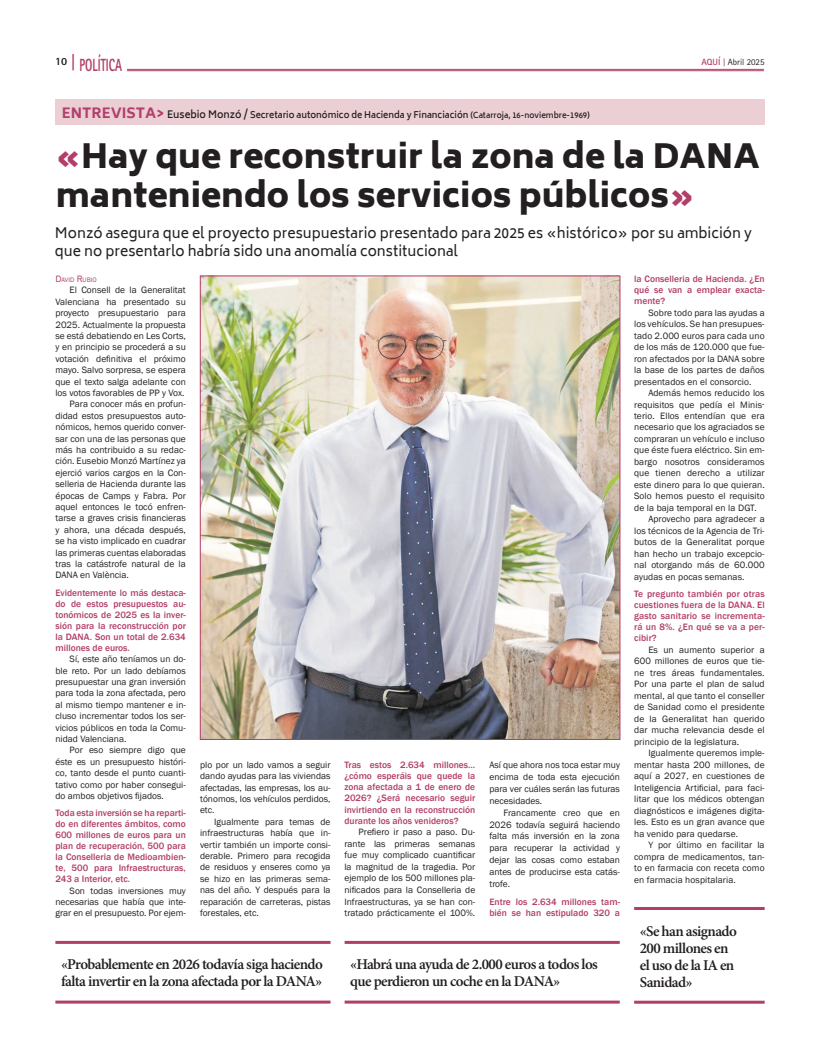
<style>
.page{position:relative;width:820px;height:1049px;background:#fff}
.page>*{position:absolute;margin:0;border:0;box-sizing:border-box;transform-origin:0 0}
.t1{font:900 33px/39.6px "Biryani";color:#231f20}
.t2{font:800 17.6px "Rotis Sans Serif Std";color:#b23f6a;scale:.64 1}
.t3{font:600 15px/17px "Minion Pro";letter-spacing:-.04em;color:#231f20}
.t4{font:14px/18px "Biryani";color:#231f20}
.t5{font:800 11px "Rotis Sans Serif Std";color:#231f20}
.t6{font:9.5px/11.5px "Franklin Gothic";color:#231f20;text-align:justify}
.t7{font:500 9.5px/11px "Franklin Gothic";color:#b23f6a;text-align:justify}
.t8{font:600 9px "Biryani";color:#231f20}
.t9{font:9px "Rotis Sans Serif Std";color:#231f20}
.t10{font:6.7px "Franklin Gothic";color:#b23f6a}
.s1{font-size:18.2px}
.s2{font-weight:700;color:#b23f6a}
.s3{font-family:"Rotis Serif Std";font-weight:700;color:#b23f6a}
.s4{font-weight:800;font-size:14px;color:#b23f6a}
.s5{font-size:10px}
.s6{font-size:8px}
.s7{color:#b23f6a}
.s8{font-size:9.5px}
</style>
<div class="page">
<img style="left:202px;top:277px;width:416px;height:461px">
<hr style="left:127px;top:69px;width:636px;height:1px;background:#b23f6a">
<hr style="left:127px;top:71px;width:636px;height:1px;background:#b23f6a">
<hr style="left:55px;top:941px;width:275px;height:3px;background:#b23f6a">
<hr style="left:55px;top:1000px;width:275px;height:3px;background:#b23f6a">
<hr style="left:344px;top:941px;width:275px;height:3px;background:#b23f6a">
<hr style="left:344px;top:1000px;width:275px;height:3px;background:#b23f6a">
<hr style="left:634px;top:907px;width:130px;height:3px;background:#b23f6a">
<hr style="left:634px;top:1001px;width:130px;height:3px;background:#b23f6a">
<div style="left:55px;top:99px;width:709px;height:26px;background:#eccfd5"></div>
<h2 class="t2" style="left:71px;top:54px;width:81px"><span class="s1">|</span> POLÍTICA</h2>
<p class="t5" style="left:55px;top:54px;width:13px">10</p>
<p class="t9" style="left:701px;top:57px;width:65px"><span class="s2">AQUÍ</span> <span class="s3">|</span> Abril 2025</p>
<p class="t8" style="left:62px;top:109px;width:529px"><span class="s4">ENTREVISTA&gt;</span> <span class="s5">Eusebio Monzó /</span> Secretario autonómico de Hacienda y Financiación <span class="s6">(Catarroja, 16-noviembre-1969)</span></p>
<h1 class="t1" style="left:56px;top:137px;width:705px"><span class="s7">«</span>Hay que reconstruir la zona de la DANA manteniendo los servicios públicos<span class="s7">»</span></h1>
<h3 class="t4" style="left:55px;top:224px;width:698px">Monzó asegura que el proyecto presupuestario presentado para 2025 es «histórico» por su ambición y que no presentarlo habría sido una anomalía constitucional</h3>
<p class="t10" style="left:55px;top:276px;width:43px"><span class="s8">D</span>AVID <span class="s8">R</span>UBIO</p>
<p class="t6" style="left:70px;top:285px;width:118px">El Consell de la Generalitat</p>
<p class="t6" style="left:55px;top:296px;width:132px">Valenciana ha presentado su</p>
<p class="t6" style="left:55px;top:307px;width:132px">proyecto presupuestario para</p>
<p class="t6" style="left:55px;top:319px;width:132px">2025. Actualmente la propuesta</p>
<p class="t6" style="left:55px;top:330px;width:132px">se está debatiendo en Les Corts,</p>
<p class="t6" style="left:55px;top:342px;width:132px">y en principio se procederá a su</p>
<p class="t6" style="left:55px;top:353px;width:132px">votación definitiva el próximo</p>
<p class="t6" style="left:55px;top:364px;width:132px">mayo. Salvo sorpresa, se espera</p>
<p class="t6" style="left:55px;top:376px;width:132px">que el texto salga adelante con</p>
<p class="t6" style="left:55px;top:387px;width:130px">los votos favorables de PP y Vox.</p>
<p class="t6" style="left:70px;top:399px;width:118px">Para conocer más en profun-</p>
<p class="t6" style="left:55px;top:410px;width:132px">didad estos presupuestos auto-</p>
<p class="t6" style="left:55px;top:421px;width:132px">nómicos, hemos querido conver-</p>
<p class="t6" style="left:55px;top:433px;width:132px">sar con una de las personas que</p>
<p class="t6" style="left:55px;top:444px;width:132px">más ha contribuido a su redac-</p>
<p class="t6" style="left:55px;top:456px;width:132px">ción. Eusebio Monzó Martínez ya</p>
<p class="t6" style="left:55px;top:467px;width:132px">ejerció varios cargos en la Con-</p>
<p class="t6" style="left:55px;top:478px;width:132px">selleria de Hacienda durante las</p>
<p class="t6" style="left:55px;top:490px;width:132px">épocas de Camps y Fabra. Por</p>
<p class="t6" style="left:55px;top:501px;width:132px">aquel entonces le tocó enfren-</p>
<p class="t6" style="left:55px;top:513px;width:132px">tarse a graves crisis financieras</p>
<p class="t6" style="left:55px;top:524px;width:132px">y ahora, una década después,</p>
<p class="t6" style="left:55px;top:535px;width:132px">se ha visto implicado en cuadrar</p>
<p class="t6" style="left:55px;top:547px;width:132px">las primeras cuentas elaboradas</p>
<p class="t6" style="left:55px;top:558px;width:132px">tras la catástrofe natural de la</p>
<p class="t6" style="left:55px;top:570px;width:75px">DANA en València.</p>
<p class="t7" style="left:55px;top:587px;width:132px">Evidentemente lo más destaca&shy;do de estos presupuestos au&shy;tonómicos de 2025 es la inver&shy;sión para la reconstrucción por la DANA. Son un total de 2.634 millones de euros.</p>
<p class="t6" style="left:55px;top:653px;width:132px;text-indent:14px">Sí, este año teníamos un do&shy;ble reto. Por un lado debíamos presupuestar una gran inversión para toda la zona afectada, pero al mismo tiempo mantener e in&shy;cluso incrementar todos los ser&shy;vicios públicos en toda la Comu&shy;nidad Valenciana.</p>
<p class="t6" style="left:55px;top:745px;width:132px;text-indent:14px">Por eso siempre digo que éste es un presupuesto históri&shy;co, tanto desde el punto cuanti&shy;tativo como por haber consegui&shy;do ambos objetivos fijados.</p>
<p class="t7" style="left:55px;top:808px;width:132px">Toda esta inversión se ha reparti&shy;do en diferentes ámbitos, como 600 millones de euros para un plan de recuperación, 500 para la Conselleria de Medioambien&shy;te, 500 para Infraestructuras, 243 a Interior, etc.</p>
<p class="t6" style="left:55px;top:885px;width:132px;text-indent:14px">Son todas inversiones muy necesarias que había que inte&shy;grar en el presupuesto. Por ejem-</p>
<p class="t6" style="left:200px;top:759px;width:132px">plo por un lado vamos a seguir dando ayudas para las viviendas afectadas, las empresas, los au&shy;tónomos, los vehículos perdidos, etc.</p>
<p class="t6" style="left:200px;top:816px;width:132px;text-indent:14px">Igualmente para temas de infraestructuras había que in&shy;vertir también un importe consi&shy;derable. Primero para recogida de residuos y enseres como ya se hizo en las primeras sema&shy;nas del año. Y después para la reparación de carreteras, pistas forestales, etc.</p>
<p class="t7" style="left:344px;top:759px;width:132px">Tras estos 2.634 millones… ¿cómo esperáis que quede la zona afectada a 1 de enero de 2026? ¿Será necesario seguir invirtiendo en la reconstrucción durante los años venideros?</p>
<p class="t6" style="left:344px;top:826px;width:132px;text-indent:14px">Prefiero ir paso a paso. Du&shy;rante las primeras semanas fue muy complicado cuantificar la magnitud de la tragedia. Por ejemplo de los 500 millones pla&shy;nificados para la Conselleria de Infraestructuras, ya se han con&shy;tratado prácticamente el 100%.</p>
<p class="t6" style="left:489px;top:759px;width:132px;line-height:11.9px">Así que ahora nos toca estar muy encima de toda esta ejecución para ver cuáles serán las futuras necesidades.</p>
<p class="t6" style="left:489px;top:807px;width:132px;line-height:11.9px;text-indent:14px">Francamente creo que en 2026 todavía seguirá haciendo falta más inversión en la zona para recuperar la actividad y dejar las cosas como estaban antes de producirse esta catás&shy;trofe.</p>
<p class="t7" style="left:489px;top:896px;width:132px;line-height:11.5px">Entre los 2.634 millones tam&shy;bién se han estipulado 320 a</p>
<h3 class="t3" style="left:61px;top:957px;width:263px">«Probablemente en 2026 todavía siga haciendo falta invertir en la zona afectada por la DANA»</h3>
<h3 class="t3" style="left:350px;top:957px;width:249px">«Habrá una ayuda de 2.000 euros a todos los que perdieron un coche en la DANA»</h3>
<p class="t7" style="left:634px;top:273px;width:132px">la Conselleria de Hacienda. ¿En qué se van a emplear exacta&shy;mente?</p>
<p class="t6" style="left:634px;top:307px;width:132px;text-indent:14px">Sobre todo para las ayudas a los vehículos. Se han presupues&shy;tado 2.000 euros para cada uno de los más de 120.000 que fue&shy;ron afectados por la DANA sobre la base de los partes de daños presentados en el consorcio.</p>
<p class="t6" style="left:648px;top:387px;width:118px">Además hemos reducido los</p>
<p class="t6" style="left:634px;top:399px;width:132px">requisitos que pedía el Minis-</p>
<p class="t6" style="left:634px;top:410px;width:132px">terio. Ellos entendían que era</p>
<p class="t6" style="left:634px;top:422px;width:132px">necesario que los agraciados se</p>
<p class="t6" style="left:634px;top:433px;width:132px">compraran un vehículo e incluso</p>
<p class="t6" style="left:634px;top:445px;width:132px">que éste fuera eléctrico. Sin em-</p>
<p class="t6" style="left:634px;top:456px;width:132px">bargo nosotros consideramos</p>
<p class="t6" style="left:634px;top:468px;width:132px">que tienen derecho a utilizar</p>
<p class="t6" style="left:634px;top:479px;width:132px">este dinero para lo que quieran.</p>
<p class="t6" style="left:634px;top:491px;width:132px">Solo hemos puesto el requisito</p>
<p class="t6" style="left:634px;top:502px;width:124px">de la baja temporal en la DGT.</p>
<p class="t6" style="left:648px;top:514px;width:118px">Aprovecho para agradecer a</p>
<p class="t6" style="left:634px;top:525px;width:132px">los técnicos de la Agencia de Tri-</p>
<p class="t6" style="left:634px;top:537px;width:132px">butos de la Generalitat porque</p>
<p class="t6" style="left:634px;top:548px;width:132px">han hecho un trabajo excepcio-</p>
<p class="t6" style="left:634px;top:559px;width:132px">nal otorgando más de 60.000</p>
<p class="t6" style="left:634px;top:571px;width:112px">ayudas en pocas semanas.</p>
<p class="t7" style="left:634px;top:588px;width:132px">Te pregunto también por otras cuestiones fuera de la DANA. El gasto sanitario se incrementa&shy;rá un 8%. ¿En qué se va a per&shy;cibir?</p>
<p class="t6" style="left:634px;top:644px;width:132px;text-indent:14px">Es un aumento superior a 600 millones de euros que tie&shy;ne tres áreas fundamentales.<br>Por una parte el plan de salud mental, al que tanto el conseller de Sanidad como el presidente de la Generalitat han querido dar mucha relevancia desde el principio de la legislatura.</p>
<p class="t6" style="left:634px;top:748px;width:132px;text-indent:14px">Igualmente queremos imple&shy;mentar hasta 200 millones, de aquí a 2027, en cuestiones de Inteligencia Artificial, para faci&shy;litar que los médicos obtengan diagnósticos e imágenes digita&shy;les. Esto es un gran avance que ha venido para quedarse.</p>
<p class="t6" style="left:634px;top:839px;width:132px;text-indent:14px">Y por último en facilitar la compra de medicamentos, tan&shy;to en farmacia con receta como en farmacia hospitalaria.</p>
<h3 class="t3" style="left:639px;top:923px;width:99px">«Se han asignado<br>200 millones en el uso de la IA en<br>Sanidad»</h3>
</div>
